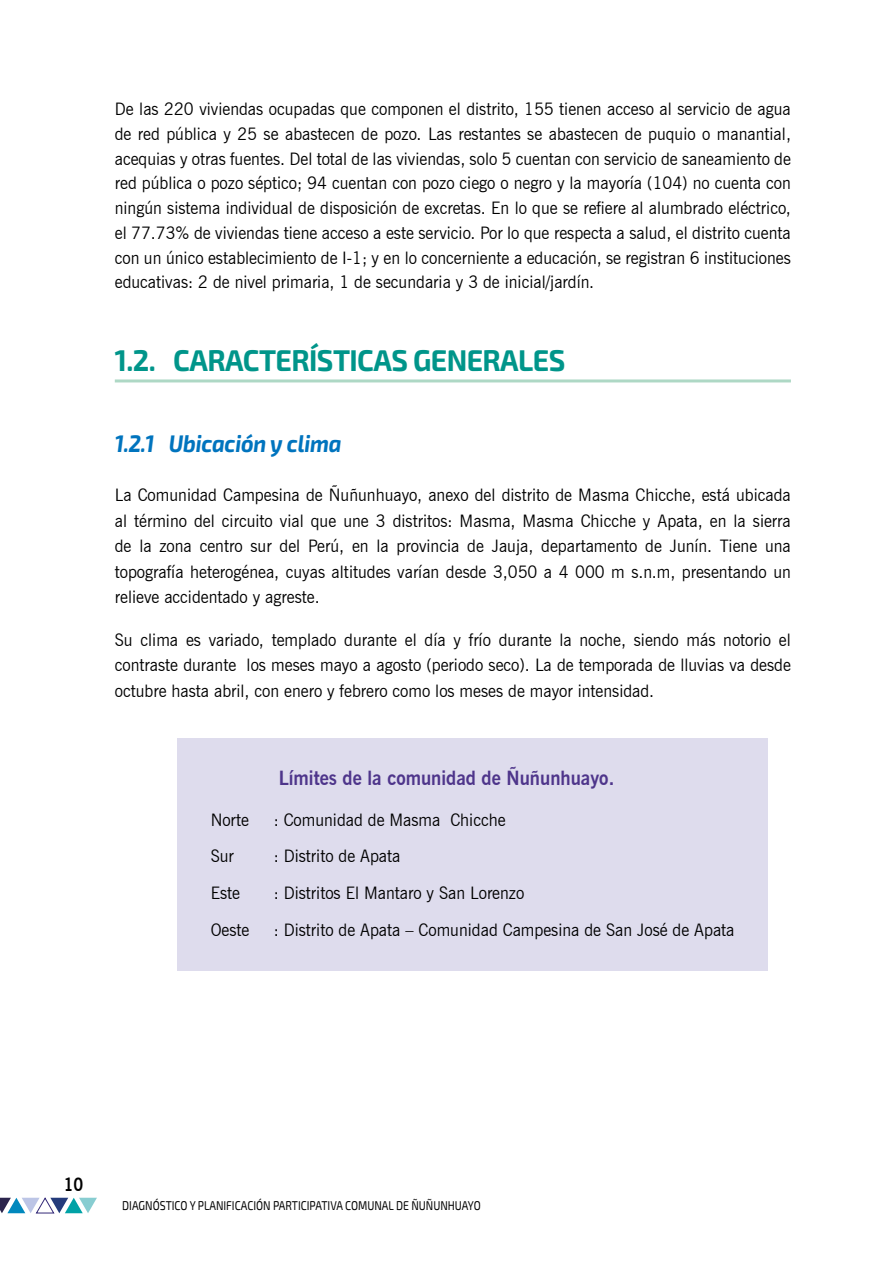
<style>
.page{position:relative;width:893px;height:1263px;background:#fff}
.page>*{position:absolute;margin:0;border:0;box-sizing:border-box;transform-origin:0 0}
.t1{font:700 30px "Exo 2";letter-spacing:-.02em;color:#00958a;scale:.95 1}
.t2{font:italic 700 24px "Exo 2";letter-spacing:-.01em;color:#0074be;scale:.9 1}
.t3{font:700 19.5px "News Gothic BT";color:#4e358b;scale:.95 1}
.t4{font:700 18px "News Gothic BT";color:#000;scale:.9 1}
.t5{font:17.25px/24.8px "News Gothic BT";color:#000;text-align:justify;scale:.95 1}
.t6{font:12.75px "Exo 2";color:#000;scale:.83 1}
</style>
<div class="page">
<div style="left:178px;top:738px;width:589px;height:232px;background:#dedced"></div>
<hr style="left:115px;top:379px;width:676px;height:3px;background:#aed8c5">
<svg style="left:0;top:1197px;width:97px;height:16px"></svg>
<p class="t5" style="left:115px;top:97px;width:713px">De las 220 viviendas ocupadas que componen el distrito, 155 tienen acceso al servicio de agua de red pública y 25 se abastecen de pozo. Las restantes se abastecen de puquio o manantial, acequias y otras fuentes. Del total de las viviendas, solo 5 cuentan con servicio de saneamiento de red pública o pozo séptico; 94 cuentan con pozo ciego o negro y la mayoría (104) no cuenta con ningún sistema individual de disposición de excretas. En lo que se refiere al alumbrado eléctrico, el 77.73% de viviendas tiene acceso a este servicio. Por lo que respecta a salud, el distrito cuenta con un único establecimiento de I-1; y en lo concerniente a educación, se registran 6 instituciones educativas: 2 de nivel primaria, 1 de secundaria y 3 de inicial/jardín.</p>
<h1 class="t1" style="left:115px;top:342px;width:476px">1.2. CARACTERÍSTICAS GENERALES</h1>
<h2 class="t2" style="left:115px;top:429px;width:254px">1.2.1 Ubicación y clima</h2>
<p class="t5" style="left:115px;top:482px;width:713px;line-height:25.5px">La Comunidad Campesina de Ñuñunhuayo, anexo del distrito de Masma Chicche, está ubicada al término del circuito vial que une 3 distritos: Masma, Masma Chicche y Apata, en la sierra de la zona centro sur del Perú, en la provincia de Jauja, departamento de Junín. Tiene una topografía heterogénea, cuyas altitudes varían desde 3,050 a 4 000 m s.n.m, presentando un relieve accidentado y agreste.</p>
<p class="t5" style="left:115px;top:627px;width:713px;line-height:25.5px">Su clima es variado, templado durante el día y frío durante la noche, siendo más notorio el contraste durante los meses mayo a agosto (periodo seco). La de temporada de lluvias va desde octubre hasta abril, con enero y febrero como los meses de mayor intensidad.</p>
<p class="t3" style="left:279px;top:766px;width:355px">Límites de la comunidad de Ñuñunhuayo.</p>
<p class="t5" style="left:211px;top:807px;width:42px">Norte</p>
<p class="t5" style="left:274px;top:807px;width:246px">: Comunidad de Masma Chicche</p>
<p class="t5" style="left:211px;top:844px;width:26px">Sur</p>
<p class="t5" style="left:274px;top:844px;width:135px">: Distrito de Apata</p>
<p class="t5" style="left:211px;top:880px;width:32px">Este</p>
<p class="t5" style="left:274px;top:880px;width:265px">: Distritos El Mantaro y San Lorenzo</p>
<p class="t5" style="left:211px;top:917px;width:42px">Oeste</p>
<p class="t5" style="left:274px;top:917px;width:487px">: Distrito de Apata – Comunidad Campesina de San José de Apata</p>
<p class="t4" style="left:64px;top:1174px;width:23px">10</p>
<p class="t6" style="left:122px;top:1198px;width:434px">DIAGNÓSTICO Y PLANIFICACIÓN PARTICIPATIVA COMUNAL DE ÑUÑUNHUAYO</p>
</div>
